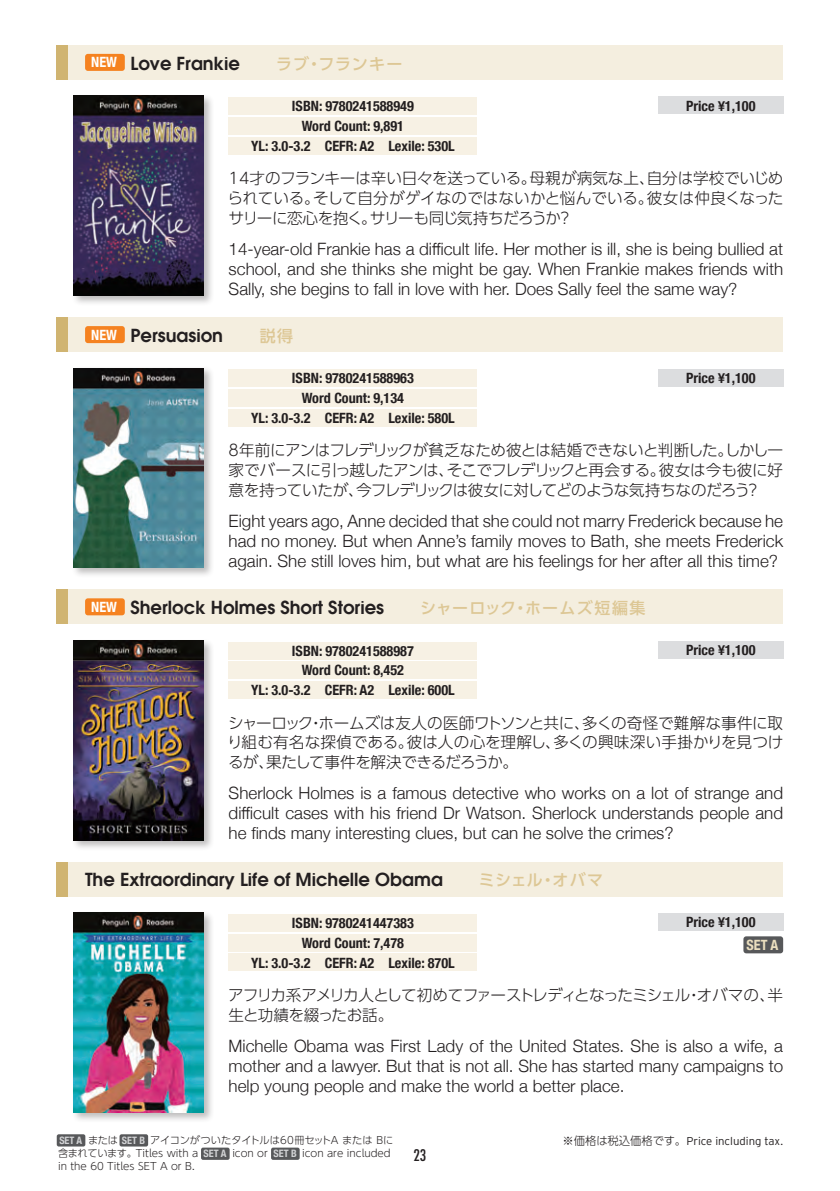
<style>
.page{position:relative;width:840px;height:1191px;background:#fff}
.page>*{position:absolute;margin:0;border:0;box-sizing:border-box;transform-origin:0 0}
.t1{font:600 18px "Avant Garde";color:#231f20}
.t2{font:300 17px/19.8px "Helvetica Neue";color:#231f20;text-align:justify}
.t3{font:500 16px "UD Shin Go Pro";letter-spacing:.065em;color:#ddc795}
.t4{font:300 15.6px/19.8px "UD Shin Go Pro";letter-spacing:-.03em;color:#231f20;text-align:justify}
.t5{font:300 15.6px/19.8px "UD Shin Go Pro";letter-spacing:-.06em;color:#231f20}
.t6{font:500 condensed 15.6px "Futura";color:#231f20}
.t7{font:700 condensed 14.2px "Helvetica Neue";color:#231f20}
.t8{font:700 condensed 14.2px "Helvetica Neue";color:#fff}
.t9{font:700 condensed 14.2px "Helvetica Neue";color:#ebdfbf}
.t10{font:300 11.4px "Interstate";color:#231f20}
.t11{font:300 10.2px "UD Shin Go Pro";color:#231f20}
.t12{font:700 condensed 10.2px "Helvetica Neue";color:#d1d2d4}
.s1{font-family:"UD Shin Go Pro";font-weight:300;font-stretch:normal;color:#231f20}
.s2{font-family:"UD Shin Go Pro"}
</style>
<div class="page">
<div style="left:71px;top:366px;width:143px;height:212px;background:#231f20;opacity:.3"></div>
<img style="left:74px;top:368px;width:130px;height:200px">
<div style="left:71px;top:638px;width:143px;height:212px;background:#231f20;opacity:.3"></div>
<img style="left:74px;top:640px;width:130px;height:200px">
<div style="left:71px;top:93px;width:143px;height:213px;background:#231f20;opacity:.3"></div>
<img style="left:74px;top:96px;width:130px;height:200px">
<div style="left:57px;top:1134px;width:28px;height:12px;background:#57585a;border-radius:2px"></div>
<div style="left:201px;top:1147px;width:28px;height:12px;background:#57585a;border-radius:2px"></div>
<div style="left:271px;top:1147px;width:28px;height:12px;background:#57585a;border-radius:2px"></div>
<div style="left:119px;top:1134px;width:29px;height:12px;background:#57585a;border-radius:2px"></div>
<div style="left:57px;top:862px;width:725px;height:34px;background:#f4eedf"></div>
<div style="left:57px;top:45px;width:725px;height:34px;background:#f4eedf"></div>
<div style="left:57px;top:317px;width:725px;height:34px;background:#f4eedf"></div>
<div style="left:57px;top:590px;width:725px;height:34px;background:#f4eedf"></div>
<div style="left:57px;top:862px;width:11px;height:34px;background:#d0b471"></div>
<div style="left:57px;top:45px;width:11px;height:34px;background:#d0b471"></div>
<div style="left:57px;top:317px;width:11px;height:34px;background:#d0b471"></div>
<div style="left:57px;top:590px;width:11px;height:34px;background:#d0b471"></div>
<div style="left:71px;top:910px;width:143px;height:213px;background:#231f20;opacity:.3"></div>
<img style="left:74px;top:912px;width:130px;height:200px">
<div style="left:228px;top:934px;width:249px;height:17px;background:#f7f1e4"></div>
<div style="left:228px;top:117px;width:249px;height:17px;background:#f7f1e4"></div>
<div style="left:228px;top:389px;width:249px;height:17px;background:#f7f1e4"></div>
<div style="left:228px;top:662px;width:249px;height:17px;background:#f7f1e4"></div>
<div style="left:658px;top:913px;width:124px;height:17px;background:#dcdddf"></div>
<div style="left:658px;top:97px;width:124px;height:17px;background:#dcdddf"></div>
<div style="left:658px;top:369px;width:124px;height:17px;background:#dcdddf"></div>
<div style="left:658px;top:641px;width:124px;height:17px;background:#dcdddf"></div>
<div style="left:228px;top:954px;width:249px;height:17px;background:#f7f1e4"></div>
<div style="left:228px;top:137px;width:249px;height:17px;background:#f7f1e4"></div>
<div style="left:228px;top:409px;width:249px;height:17px;background:#f7f1e4"></div>
<div style="left:228px;top:681px;width:249px;height:17px;background:#f7f1e4"></div>
<div style="left:228px;top:914px;width:249px;height:17px;background:#f7f1e4"></div>
<div style="left:228px;top:98px;width:249px;height:17px;background:#f7f1e4"></div>
<div style="left:228px;top:370px;width:249px;height:17px;background:#f7f1e4"></div>
<div style="left:228px;top:642px;width:249px;height:17px;background:#f7f1e4"></div>
<div style="left:743px;top:936px;width:39px;height:17px;background:#57585a;border-radius:3px"></div>
<div style="left:85px;top:54px;width:40px;height:17px;background:#f58220;border-radius:3px"></div>
<div style="left:85px;top:326px;width:40px;height:17px;background:#f58220;border-radius:3px"></div>
<div style="left:85px;top:598px;width:40px;height:17px;background:#f58220;border-radius:3px"></div>
<p class="t8" style="left:91px;top:51px;width:27px">NEW</p>
<p class="t1" style="left:130px;top:49px;width:111px">Love Frankie</p>
<p class="t3" style="left:276px;top:51px;width:128px">ラブ・フランキー</p>
<p class="t7" style="left:292px;top:94px;width:123px">ISBN: 9780241588949</p>
<p class="t7" style="left:685px;top:94px;width:71px">Price ¥1,100</p>
<p class="t7" style="left:301px;top:114px;width:104px">Word Count: 9,891</p>
<p class="t7" style="left:251px;top:134px;width:205px">YL: 3.0-3.2 CEFR: A2 Lexile: 530L</p>
<p class="t4" style="left:227px;top:168px;width:557px">14才のフランキーは辛い日々を送っている。母親が病気な上、自分は学校でいじめられている。そして自分がゲイなのではないかと悩んでいる。彼女は仲良くなったサリーに恋心を抱く。サリーも同じ気持ちだろうか？</p>
<p class="t2" style="left:228px;top:238px;width:555px">14-year-old Frankie has a difficult life. Her mother is ill, she is being bullied at school, and she thinks she might be gay. When Frankie makes friends with Sally, she begins to fall in love with her. Does Sally feel the same way?</p>
<p class="t8" style="left:91px;top:323px;width:27px">NEW</p>
<p class="t1" style="left:130px;top:321px;width:94px">Persuasion</p>
<p class="t3" style="left:259px;top:323px;width:35px">説得</p>
<p class="t7" style="left:292px;top:366px;width:123px">ISBN: 9780241588963</p>
<p class="t7" style="left:685px;top:366px;width:71px">Price ¥1,100</p>
<p class="t7" style="left:301px;top:386px;width:104px">Word Count: 9,134</p>
<p class="t7" style="left:251px;top:406px;width:205px">YL: 3.0-3.2 CEFR: A2 Lexile: 580L</p>
<p class="t4" style="left:228px;top:440px;width:555px">8年前にアンはフレデリックが貧乏なため彼とは結婚できないと判断した。しかし一家でバースに引っ越したアンは、そこでフレデリックと再会する。彼女は今も彼に好意を持っていたが、今フレデリックは彼女に対してどのような気持ちなのだろう？</p>
<p class="t2" style="left:228px;top:510px;width:555px">Eight years ago, Anne decided that she could not marry Frederick because he had no money. But when Anne’s family moves to Bath, she meets Frederick again. She still loves him, but what are his feelings for her after all this time?</p>
<p class="t8" style="left:91px;top:595px;width:27px">NEW</p>
<p class="t1" style="left:130px;top:593px;width:255px">Sherlock Holmes Short Stories</p>
<p class="t3" style="left:420px;top:595px;width:227px">シャーロック・ホームズ短編集</p>
<p class="t7" style="left:292px;top:638px;width:123px">ISBN: 9780241588987</p>
<p class="t7" style="left:685px;top:638px;width:71px">Price ¥1,100</p>
<p class="t7" style="left:301px;top:658px;width:104px">Word Count: 8,452</p>
<p class="t7" style="left:251px;top:678px;width:205px">YL: 3.0-3.2 CEFR: A2 Lexile: 600L</p>
<p class="t4" style="left:227px;top:712px;width:557px">シャーロック・ホームズは友人の医師ワトソンと共に、多くの奇怪で難解な事件に取り組む有名な探偵である。彼は人の心を理解し、多くの興味深い手掛かりを見つけるが、果たして事件を解決できるだろうか。</p>
<p class="t2" style="left:228px;top:782px;width:555px">Sherlock Holmes is a famous detective who works on a lot of strange and difficult cases with his friend Dr Watson. Sherlock understands people and he finds many interesting clues, but can he solve the crimes?</p>
<p class="t1" style="left:85px;top:865px;width:359px">The Extraordinary Life of Michelle Obama</p>
<p class="t3" style="left:478px;top:867px;width:126px">ミシェル・オバマ</p>
<p class="t7" style="left:292px;top:911px;width:123px">ISBN: 9780241447383</p>
<p class="t7" style="left:301px;top:930px;width:104px">Word Count: 7,478</p>
<p class="t7" style="left:251px;top:950px;width:205px">YL: 3.0-3.2 CEFR: A2 Lexile: 870L</p>
<p class="t7" style="left:685px;top:910px;width:71px">Price ¥1,100</p>
<p class="t9" style="left:746px;top:933px;width:33px">SET A</p>
<p class="t5" style="left:228px;top:984px;width:556px">アフリカ系アメリカ人として初めてファーストレディとなったミシェル・オバマの、半生と功績を綴ったお話。</p>
<p class="t2" style="left:228px;top:1034px;width:555px">Michelle Obama was First Lady of the United States. She is also a wife, a mother and a lawyer. But that is not all. She has started many campaigns to help young people and make the world a better place.</p>
<p class="t12" style="left:88px;top:1132px;width:58px"><span class="s1">または</span> SET B</p>
<p class="t11" style="left:150px;top:1132px;width:244px">アイコンがついたタイトルは60冊セットA または Bに</p>
<p class="t10" style="left:562px;top:1134px;width:222px"><span class="s2">※価格は税込価格です。</span>Price including tax.</p>
<p class="t11" style="left:58px;top:1144px;width:142px">含まれています。Titles with a</p>
<p class="t11" style="left:232px;top:1144px;width:37px">icon or</p>
<p class="t11" style="left:302px;top:1144px;width:90px">icon are included</p>
<p class="t11" style="left:58px;top:1157px;width:138px">in the 60 Titles SET A or B.</p>
<p class="t12" style="left:59px;top:1132px;width:24px">SET A</p>
<p class="t6" style="left:413px;top:1145px;width:14px">23</p>
<p class="t12" style="left:203px;top:1145px;width:24px">SET A</p>
<p class="t12" style="left:273px;top:1145px;width:25px">SET B</p>
</div>
